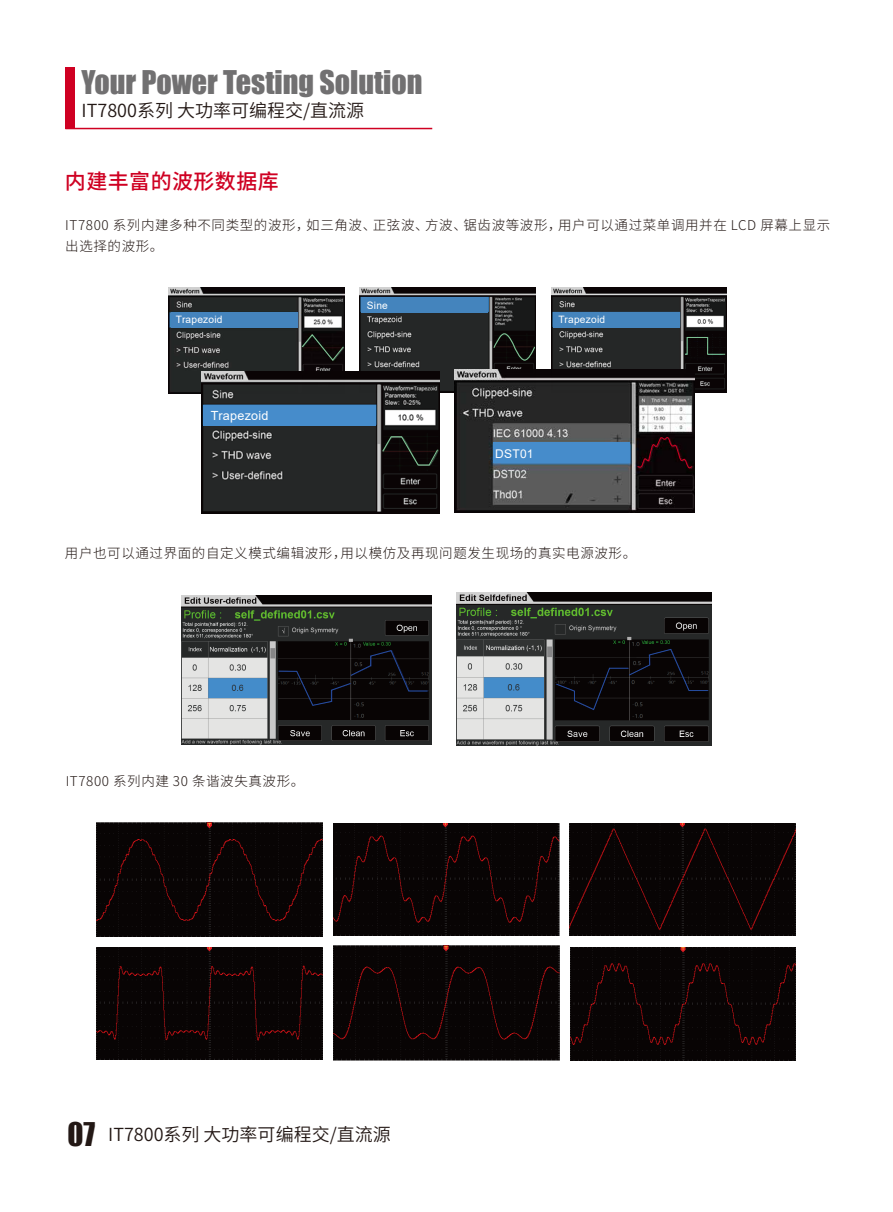
<style>
.page{position:relative;width:893px;height:1212px;background:#fff}
.page>*{position:absolute;margin:0;border:0;box-sizing:border-box;transform-origin:0 0}
.t1{font:30px "Impact";color:#717071}
.t2{font:500 21px "Source Han Sans CN";letter-spacing:.02em;color:#cf0022}
.t3{font:18px "Source Han Sans CN";color:#231815}
.t4{font:300 13.5px/21px "Source Han Sans CN";letter-spacing:.045em;color:#231815}
.t5{font:12.6px "Arial";letter-spacing:.02em;color:#fff}
.t6{font:12px "Arial";letter-spacing:.02em;color:#fff}
.t7{font:10.2px "Arial";letter-spacing:.02em;color:#fff}
.s1{font-family:"Impact";font-size:30px}
</style>
<div class="page">
<img style="left:456px;top:593px;width:255px;height:152px">
<img style="left:181px;top:595px;width:250px;height:150px">
<div style="left:65px;top:67px;width:10px;height:62px;background:#cf0022"></div>
<hr style="left:65px;top:128px;width:367px;height:1px;background:#cf0022">
<img style="left:97px;top:822px;width:226px;height:114px">
<img style="left:97px;top:947px;width:226px;height:112px">
<div style="left:570px;top:823px;width:226px;height:112px;background:#080404"></div>
<img style="left:333px;top:823px;width:226px;height:112px">
<img style="left:333px;top:945px;width:226px;height:115px">
<img style="left:570px;top:947px;width:226px;height:113px">
<img style="left:169px;top:287px;width:175px;height:106px">
<svg style="left:301px;top:334px;width:43px;height:27px"></svg>
<div style="left:171px;top:313px;width:126px;height:15px;background:#4484bd"></div>
<img style="left:360px;top:288px;width:176px;height:105px">
<div style="left:361px;top:297px;width:127px;height:16px;background:#4484bd"></div>
<svg style="left:493px;top:331px;width:42px;height:30px"></svg>
<img style="left:551px;top:288px;width:176px;height:105px">
<div style="left:553px;top:312px;width:127px;height:16px;background:#4484bd"></div>
<img style="left:684px;top:333px;width:42px;height:4px">
<img style="left:703px;top:354px;width:23px;height:3px">
<svg style="left:684px;top:337px;width:41px;height:18px"></svg>
<img style="left:455px;top:369px;width:239px;height:143px">
<img style="left:201px;top:371px;width:238px;height:142px">
<div style="left:204px;top:405px;width:172px;height:21px;background:#468ccb"></div>
<div style="left:494px;top:442px;width:136px;height:21px;background:#468ccb"></div>
<svg style="left:382px;top:436px;width:56px;height:29px"></svg>
<svg style="left:637px;top:435px;width:55px;height:34px"></svg>
<svg style="left:278px;top:650px;width:150px;height:56px"></svg>
<svg style="left:555px;top:648px;width:153px;height:62px"></svg>
<h1 class="t1" style="left:82px;top:59px;width:342px">Your Power Testing Solution</h1>
<h3 class="t3" style="left:82px;top:100px;width:284px">IT7800系列 大功率可编程交/直流源</h3>
<h2 class="t2" style="left:65px;top:170px;width:215px">内建丰富的波形数据库</h2>
<p class="t4" style="left:65px;top:215px;width:766px">IT7800 系列内建多种不同类型的波形，如三角波、正弦波、方波、锯齿波等波形，用户可以通过菜单调用并在 LCD 屏幕上显示出选择的波形。</p>
<p class="t7" style="left:176px;top:312px;width:48px">Trapezoid</p>
<p class="t5" style="left:211px;top:407px;width:59px">Trapezoid</p>
<p class="t7" style="left:367px;top:298px;width:23px">Sine</p>
<p class="t7" style="left:558px;top:312px;width:48px">Trapezoid</p>
<p class="t6" style="left:495px;top:445px;width:40px">DST01</p>
<p class="t4" style="left:65px;top:543px;width:573px">用户也可以通过界面的自定义模式编辑波形，用以模仿及再现问题发生现场的真实电源波形。</p>
<p class="t4" style="left:66px;top:771px;width:240px">IT7800 系列内建 30 条谐波失真波形。</p>
<h3 class="t3" style="left:67px;top:1124px;width:325px"><span class="s1">07</span> IT7800系列 大功率可编程交/直流源</h3>
</div>
